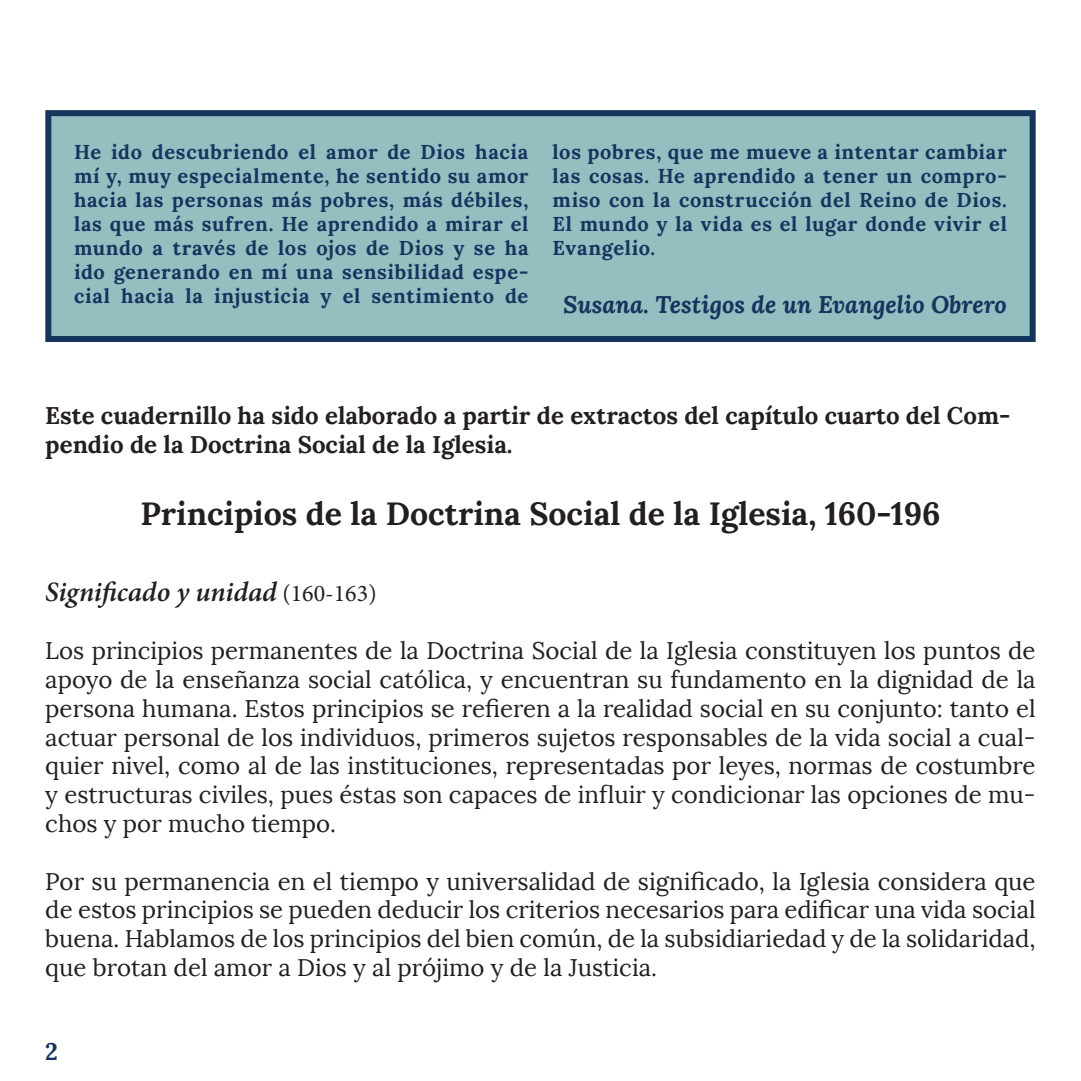
<style>
.page{position:relative;width:1081px;height:1081px;background:#fff}
.page>*{position:absolute;margin:0;border:0;box-sizing:border-box;transform-origin:0 0}
.t1{font:700 32px "Lora";color:#231f20}
.t2{font:italic 600 28px "Minion Pro";letter-spacing:-.005em;color:#231f20}
.t3{font:24px/28.8px "Lora";color:#231f20;text-align:justify}
.t4{font:700 24px/28.8px "Lora";color:#231f20}
.t5{font:italic 700 24px "Lora";color:#13355e}
.t6{font:700 24px "Lora";color:#13355e}
.t7{font:700 20px/24px "Lora";letter-spacing:.035em;color:#13355e;text-align:justify}
.s1{font-weight:400;font-style:normal;font-size:24px}
</style>
<div class="page">
<div style="left:48px;top:113px;width:984px;height:226px;background:#95bec0"></div>
<div style="left:45px;top:110px;width:990px;height:232px;border:6px solid #13355e"></div>
<p class="t7" style="left:74px;top:140px;width:456px">He ido descubriendo el amor de Dios hacia mí y, muy especialmente, he sentido su amor hacia las personas más pobres, más débiles, las que más sufren. He aprendido a mirar el mundo a través de los ojos de Dios y se ha ido generando en mí una sensibilidad espe&shy;cial hacia la injusticia y el sentimiento de</p>
<p class="t7" style="left:552px;top:140px;width:456px">los pobres, que me mueve a intentar cambiar las cosas. He aprendido a tener un compro&shy;miso con la construcción del Reino de Dios.<br>El mundo y la vida es el lugar donde vivir el Evangelio.</p>
<p class="t5" style="left:563px;top:288px;width:445px">Susana. Testigos de un Evangelio Obrero</p>
<p class="t4" style="left:45px;top:401px;width:966px">Este cuadernillo ha sido elaborado a partir de extractos del capítulo cuarto del Com&shy;pendio de la Doctrina Social de la Iglesia.</p>
<p class="t1" style="left:140px;top:492px;width:801px">Principios de la Doctrina Social de la Iglesia, 160-196</p>
<p class="t2" style="left:45px;top:573px;width:333px">Significado y unidad <span class="s1">(160-163)</span></p>
<p class="t3" style="left:45px;top:636px;width:991px">Los principios permanentes de la Doctrina Social de la Iglesia constituyen los puntos de apoyo de la enseñanza social católica, y encuentran su fundamento en la dignidad de la persona humana. Estos principios se refieren a la realidad social en su conjunto: tanto el actuar personal de los individuos, primeros sujetos responsables de la vida social a cual&shy;quier nivel, como al de las instituciones, representadas por leyes, normas de costumbre y estructuras civiles, pues éstas son capaces de influir y condicionar las opciones de mu&shy;chos y por mucho tiempo.</p>
<p class="t3" style="left:45px;top:866px;width:991px">Por su permanencia en el tiempo y universalidad de significado, la Iglesia considera que de estos principios se pueden deducir los criterios necesarios para edificar una vida social buena. Hablamos de los principios del bien común, de la subsidiariedad y de la solidaridad, que brotan del amor a Dios y al prójimo y de la Justicia.</p>
<p class="t6" style="left:45px;top:1035px;width:14px">2</p>
</div>
